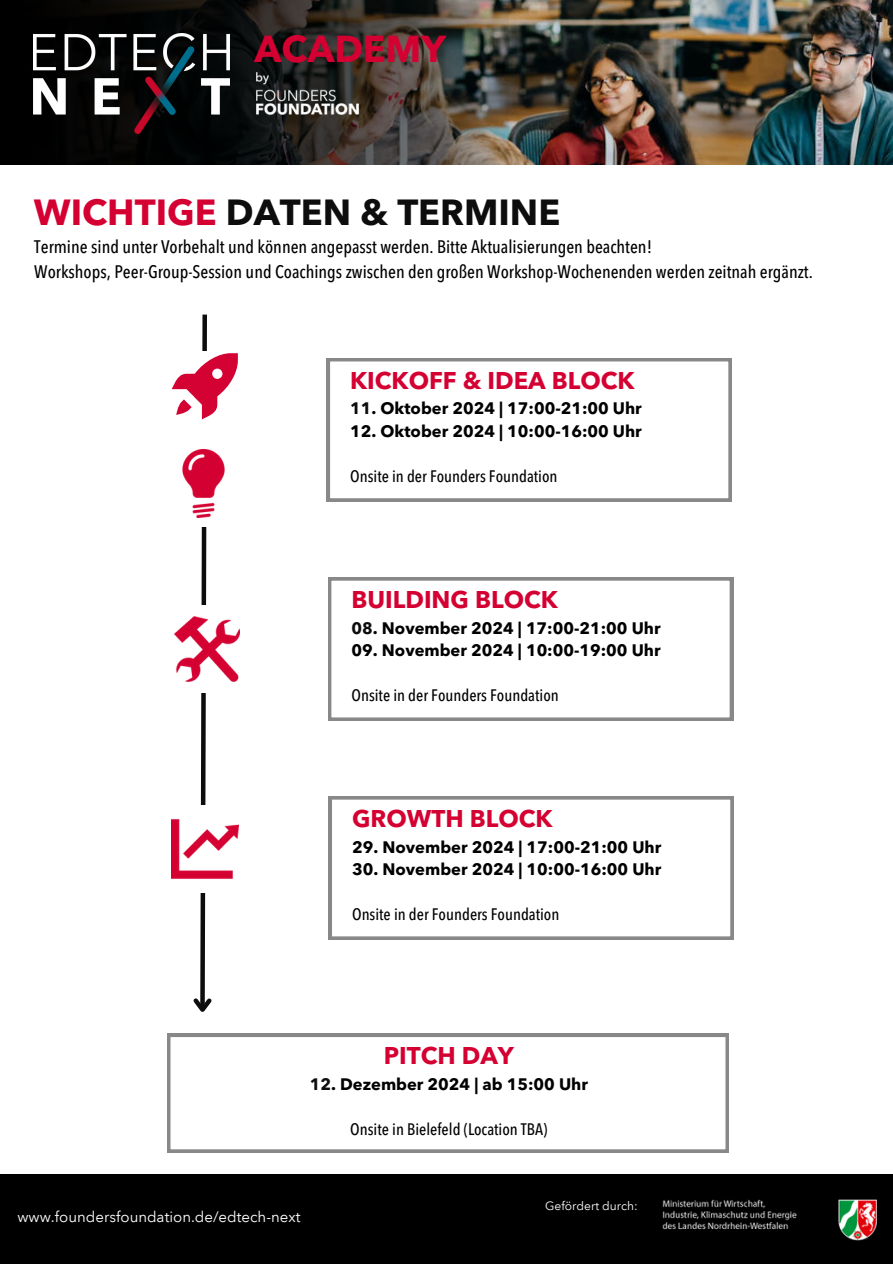
<style>
.page{position:relative;width:893px;height:1264px;background:#fff}
.page>*{position:absolute;margin:0;border:0;box-sizing:border-box;transform-origin:0 0}
.t1{font:700 37.2px "Avenir Next LT Pro";color:#d50032}
.t2{font:700 36px "Avenir Next LT Pro";color:#0d0d0d}
.t3{font:700 24px "Avenir Next LT Pro";color:#d50032}
.t4{font:500 condensed 18px/24.8px "Avenir Next LT Pro";color:#000}
.t5{font:700 16.5px "Avenir Next LT Pro";color:#000}
.t6{font:500 condensed 16.5px "Avenir Next LT Pro";color:#000}
.t7{font:15px "Avenir Next LTW01";color:#fff}
.t8{font:12px "Avenir Next LTW01";color:#fff}
.s1{color:#d50032}
.s2{color:#0d0d0d}
</style>
<div class="page">
<img style="left:508px;top:0;width:384px;height:164px">
<img style="left:0;top:0;width:508px;height:164px">
<div style="left:0;top:1174px;width:892px;height:89px;background:#000"></div>
<img style="left:662px;top:1199px;width:214px;height:41px">
<img style="left:34px;top:34px;width:196px;height:99px">
<img style="left:257px;top:73px;width:101px;height:41px">
<svg style="left:172px;top:314px;width:66px;height:698px"></svg>
<div style="left:160px;top:605px;width:88px;height:88px;background:#fff"></div>
<img style="left:174px;top:616px;width:65px;height:65px">
<svg style="left:328px;top:577px;width:405px;height:143px"></svg>
<div style="left:164px;top:805px;width:88px;height:87px;background:#fff"></div>
<img style="left:172px;top:819px;width:66px;height:60px">
<svg style="left:328px;top:796px;width:405px;height:143px"></svg>
<svg style="left:327px;top:358px;width:404px;height:143px"></svg>
<svg style="left:167px;top:1033px;width:561px;height:119px"></svg>
<p class="t1" style="left:254px;top:34px;width:193px">ACADEMY</p>
<h2 class="t2" style="left:34px;top:198px;width:528px"><span class="s1">WICHTIGE</span> DATEN &amp; TERMINE</h2>
<h2 class="t4" style="left:34px;top:236px;width:780px">Termine sind unter Vorbehalt und können angepasst werden. Bitte Aktualisierungen beachten!<br>Workshops, Peer-Group-Session und Coachings zwischen den großen Workshop-Wochenenden werden zeitnah ergänzt.</h2>
<h2 class="t3" style="left:350px;top:370px;width:286px">KICKOFF &amp; IDEA BLOCK</h2>
<h2 class="t5" style="left:350px;top:402px;width:293px"><span class="s2">11</span>. Oktober 2024 | 17:00-21:00 Uhr</h2>
<h2 class="t5" style="left:350px;top:424px;width:293px">12. Oktober 2024 | 10:00-16:00 Uhr</h2>
<p class="t6" style="left:350px;top:469px;width:209px">Onsite in der Founders Foundation</p>
<h2 class="t3" style="left:351px;top:589px;width:208px">BUILDING BLOCK</h2>
<h2 class="t5" style="left:351px;top:621px;width:310px"><span class="s2">08</span>. November 2024 | 17:00-21:00 Uhr</h2>
<h2 class="t5" style="left:351px;top:643px;width:310px">09. November 2024 | 10:00-19:00 Uhr</h2>
<p class="t6" style="left:351px;top:688px;width:209px">Onsite in der Founders Foundation</p>
<h2 class="t3" style="left:352px;top:808px;width:202px">GROWTH BLOCK</h2>
<h2 class="t5" style="left:352px;top:840px;width:310px">29. November 2024 | 17:00-21:00 Uhr</h2>
<h2 class="t5" style="left:352px;top:862px;width:310px">30. November 2024 | 10:00-16:00 Uhr</h2>
<h2 class="t6" style="left:352px;top:907px;width:209px">Onsite in der Founders Foundation</h2>
<h3 class="t3" style="left:384px;top:1046px;width:132px">PITCH DAY</h3>
<h3 class="t5" style="left:310px;top:1077px;width:280px"><span class="s2">12</span>. Dezember 2024 | ab 15:00 Uhr</h3>
<p class="t6" style="left:350px;top:1122px;width:198px">Onsite in Bielefeld (Location TBA)</p>
<h1 class="t7" style="left:17px;top:1208px;width:284px">www.foundersfoundation.de/edtech-next</h1>
<p class="t8" style="left:545px;top:1198px;width:94px">Gefördert durch:</p>
</div>
